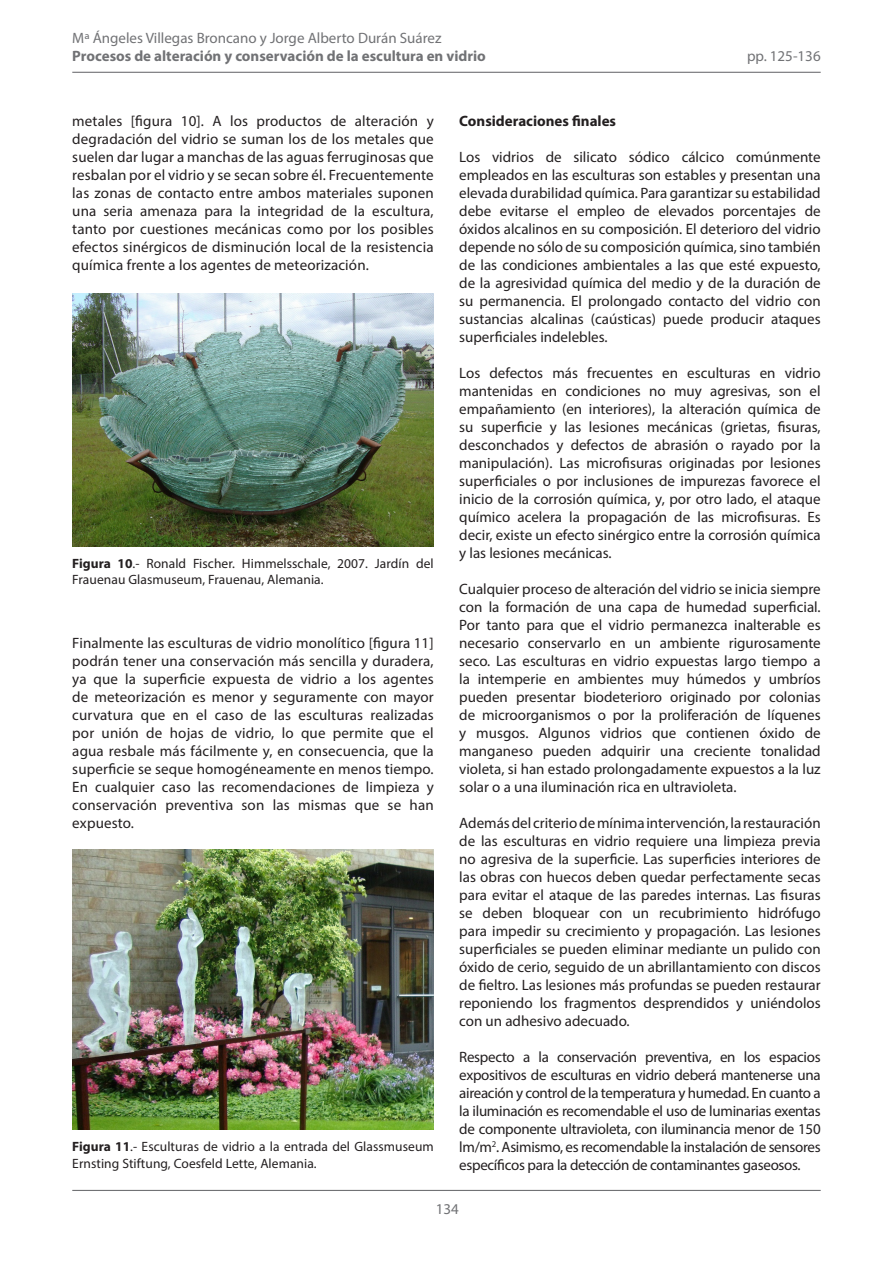
<style>
.page{position:relative;width:893px;height:1263px;background:#fff}
.page>*{position:absolute;margin:0;border:0;box-sizing:border-box;transform-origin:0 0}
.Tipo_de_texto{font:15px/18px "Myriad Pro";color:#231f20;text-align:justify}
.t1{font:15px "Myriad Pro";color:#717275}
.t2{font:700 15px "Myriad Pro";color:#717275}
.Tipo_de_texto-2{font:700 15px "Myriad Pro";color:#231f20}
.Pies_de_foto{font:13.5px/16.5px "Myriad Pro";letter-spacing:.005em;color:#231f20}
.s1{font-weight:700}
</style>
<div class="page">
<hr style="left:72px;top:72px;width:749px;height:1px;background:#717275">
<hr style="left:72px;top:1190px;width:749px;height:1px;background:#717275">
<img style="left:72px;top:293px;width:362px;height:253px">
<img style="left:72px;top:849px;width:362px;height:280px">
<p class="t1" style="left:72px;top:29px;width:371px">Mª Ángeles Villegas Broncano y Jorge Alberto Durán Suárez</p>
<p class="t2" style="left:72px;top:46px;width:415px">Procesos de alteración y conservación de la escultura en vidrio</p>
<p class="t1" style="left:747px;top:47px;width:75px">pp. 125-136</p>
<p class="Tipo_de_texto" style="left:72px;top:112px;width:363px">metales [figura 10]. A los productos de alteración y degradación del vidrio se suman los de los metales que suelen dar lugar a manchas de las aguas ferruginosas que resbalan por el vidrio y se secan sobre él. Frecuentemente las zonas de contacto entre ambos materiales suponen una seria amenaza para la integridad de la escultura, tanto por cuestiones mecánicas como por los posibles efectos sinérgicos de disminución local de la resistencia química frente a los agentes de meteorización.</p>
<p class="Pies_de_foto" style="left:72px;top:555px;width:363px"><span class="s1">Figura 10</span>.- Ronald Fischer. Himmelsschale, 2007. Jardín del<br>Frauenau Glasmuseum, Frauenau, Alemania.</p>
<p class="Tipo_de_texto" style="left:72px;top:634px;width:363px">Finalmente las esculturas de vidrio monolítico [figura 11] podrán tener una conservación más sencilla y duradera, ya que la superficie expuesta de vidrio a los agentes de meteorización es menor y seguramente con mayor curvatura que en el caso de las esculturas realizadas por unión de hojas de vidrio, lo que permite que el agua resbale más fácilmente y, en consecuencia, que la superficie se seque homogéneamente en menos tiempo.<br>En cualquier caso las recomendaciones de limpieza y conservación preventiva son las mismas que se han expuesto.</p>
<p class="Pies_de_foto" style="left:72px;top:1138px;width:363px"><span class="s1">Figura 11</span>.- Esculturas de vidrio a la entrada del Glassmuseum<br>Ernsting Stiftung, Coesfeld Lette, Alemania.</p>
<p class="Tipo_de_texto-2" style="left:459px;top:111px;width:158px">Consideraciones finales</p>
<p class="Tipo_de_texto" style="left:459px;top:148px;width:363px">Los vidrios de silicato sódico cálcico comúnmente empleados en las esculturas son estables y presentan una elevada durabilidad química. Para garantizar su estabilidad debe evitarse el empleo de elevados porcentajes de óxidos alcalinos en su composición. El deterioro del vidrio depende no sólo de su composición química, sino también de las condiciones ambientales a las que esté expuesto, de la agresividad química del medio y de la duración de su permanencia. El prolongado contacto del vidrio con sustancias alcalinas (caústicas) puede producir ataques superficiales indelebles.</p>
<p class="Tipo_de_texto" style="left:459px;top:364px;width:363px">Los defectos más frecuentes en esculturas en vidrio mantenidas en condiciones no muy agresivas, son el empañamiento (en interiores), la alteración química de su superficie y las lesiones mecánicas (grietas, fisuras, desconchados y defectos de abrasión o rayado por la manipulación). Las microfisuras originadas por lesiones superficiales o por inclusiones de impurezas favorece el inicio de la corrosión química, y, por otro lado, el ataque químico acelera la propagación de las microfisuras. Es decir, existe un efecto sinérgico entre la corrosión química y las lesiones mecánicas.</p>
<p class="Tipo_de_texto" style="left:459px;top:580px;width:363px">Cualquier proceso de alteración del vidrio se inicia siempre con la formación de una capa de humedad superficial.<br>Por tanto para que el vidrio permanezca inalterable es necesario conservarlo en un ambiente rigurosamente seco. Las esculturas en vidrio expuestas largo tiempo a la intemperie en ambientes muy húmedos y umbríos pueden presentar biodeterioro originado por colonias de microorganismos o por la proliferación de líquenes y musgos. Algunos vidrios que contienen óxido de manganeso pueden adquirir una creciente tonalidad violeta, si han estado prolongadamente expuestos a la luz solar o a una iluminación rica en ultravioleta.</p>
<p class="Tipo_de_texto" style="left:459px;top:814px;width:363px">Además del criterio de mínima intervención, la restauración de las esculturas en vidrio requiere una limpieza previa no agresiva de la superficie. Las superficies interiores de las obras con huecos deben quedar perfectamente secas para evitar el ataque de las paredes internas. Las fisuras se deben bloquear con un recubrimiento hidrófugo para impedir su crecimiento y propagación. Las lesiones superficiales se pueden eliminar mediante un pulido con óxido de cerio, seguido de un abrillantamiento con discos de fieltro. Las lesiones más profundas se pueden restaurar reponiendo los fragmentos desprendidos y uniéndolos con un adhesivo adecuado.</p>
<p class="Tipo_de_texto" style="left:459px;top:1048px;width:363px">Respecto a la conservación preventiva, en los espacios expositivos de esculturas en vidrio deberá mantenerse una aireación y control de la temperatura y humedad. En cuanto a la iluminación es recomendable el uso de luminarias exentas de componente ultravioleta, con iluminancia menor de 150 lm/m<sup>2</sup>. Asimismo, es recomendable la instalación de sensores específicos para la detección de contaminantes gaseosos.</p>
<p class="t1" style="left:436px;top:1200px;width:25px">134</p>
</div>
